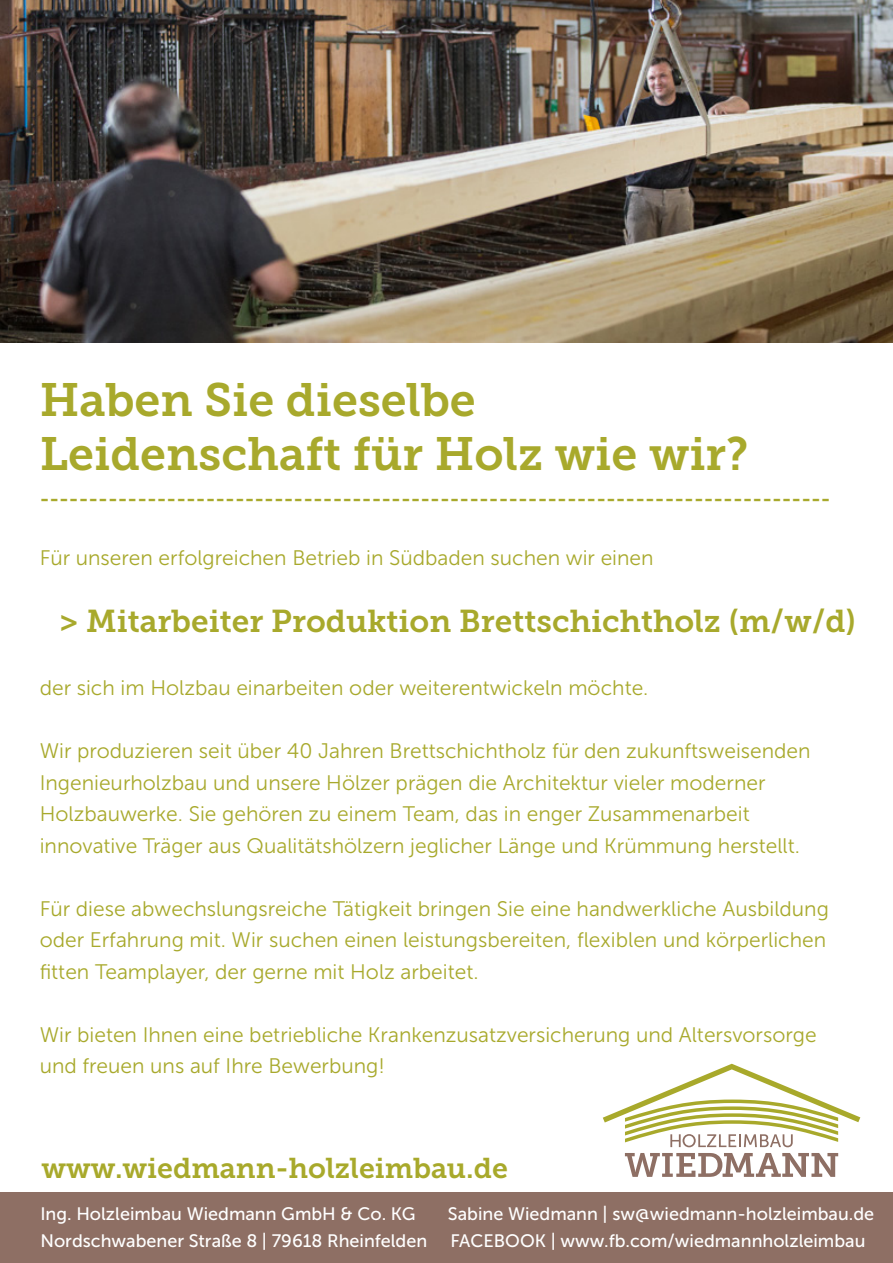
<style>
.page{position:relative;width:893px;height:1263px;background:#fff}
.page>*{position:absolute;margin:0;border:0;box-sizing:border-box;transform-origin:0 0}
.t1{font:46.5px/54px "Museo Slab 700";color:#a8a92c}
.t2{font:31.5px "Museo Slab 700";color:#a8a92c}
.t3{font:28.5px "Museo Slab 700";color:#a8a92b}
.t4{font:21px/31.5px "Museo Sans 300";color:#a8a92c}
.t5{font:21px "Museo Slab 700";color:#a8a92c}
.t6{font:18px "Museo Sans 500";color:#fff}
</style>
<div class="page">
<img style="left:0;top:0;width:893px;height:342px">
<div style="left:0;top:1193px;width:893px;height:70px;background:#8e6f64"></div>
<svg style="left:603px;top:1064px;width:257px;height:83px"></svg>
<svg style="left:625px;top:1153px;width:213px;height:24px"></svg>
<h1 class="t1" style="left:40px;top:373px;width:711px">Haben Sie dieselbe<br>Leidenschaft für Holz wie wir?</h1>
<p class="t5" style="left:40px;top:487px;width:792px">---------------------------------------------------------------------------------</p>
<p class="t4" style="left:40px;top:542px;width:615px">Für unseren erfolgreichen Betrieb in Südbaden suchen wir einen</p>
<h2 class="t2" style="left:59px;top:603px;width:799px">&gt; Mitarbeiter Produktion Brettschichtholz (m/w/d)</h2>
<p class="t4" style="left:40px;top:672px;width:610px">der sich im Holzbau einarbeiten oder weiterentwickeln möchte.</p>
<p class="t4" style="left:40px;top:735px;width:772px">Wir produzieren seit über 40 Jahren Brettschichtholz für den zukunftsweisenden Ingenieurholzbau und unsere Hölzer prägen die Architektur vieler moderner Holzbauwerke. Sie gehören zu einem Team, das in enger Zusammenarbeit innovative Träger aus Qualitätshölzern jeglicher Länge und Krümmung herstellt.</p>
<p class="t4" style="left:40px;top:893px;width:791px">Für diese abwechslungsreiche Tätigkeit bringen Sie eine handwerkliche Ausbildung oder Erfahrung mit. Wir suchen einen leistungsbereiten, flexiblen und körperlichen fitten Teamplayer, der gerne mit Holz arbeitet.</p>
<p class="t4" style="left:40px;top:1019px;width:778px">Wir bieten Ihnen eine betriebliche Krankenzusatzversicherung und Altersvorsorge und freuen uns auf Ihre Bewerbung!</p>
<h3 class="t3" style="left:41px;top:1152px;width:468px">www.wiedmann-holzleimbau.de</h3>
<p class="t6" style="left:40px;top:1204px;width:377px">Ing. Holzleimbau Wiedmann GmbH &amp; Co. KG</p>
<p class="t6" style="left:448px;top:1204px;width:428px">Sabine Wiedmann | sw@wiedmann-holzleimbau.de</p>
<p class="t6" style="left:40px;top:1231px;width:388px">Nordschwabener Straße 8 | 79618 Rheinfelden</p>
<p class="t6" style="left:450px;top:1231px;width:416px">FACEBOOK | www.fb.com/wiedmannholzleimbau</p>
</div>
